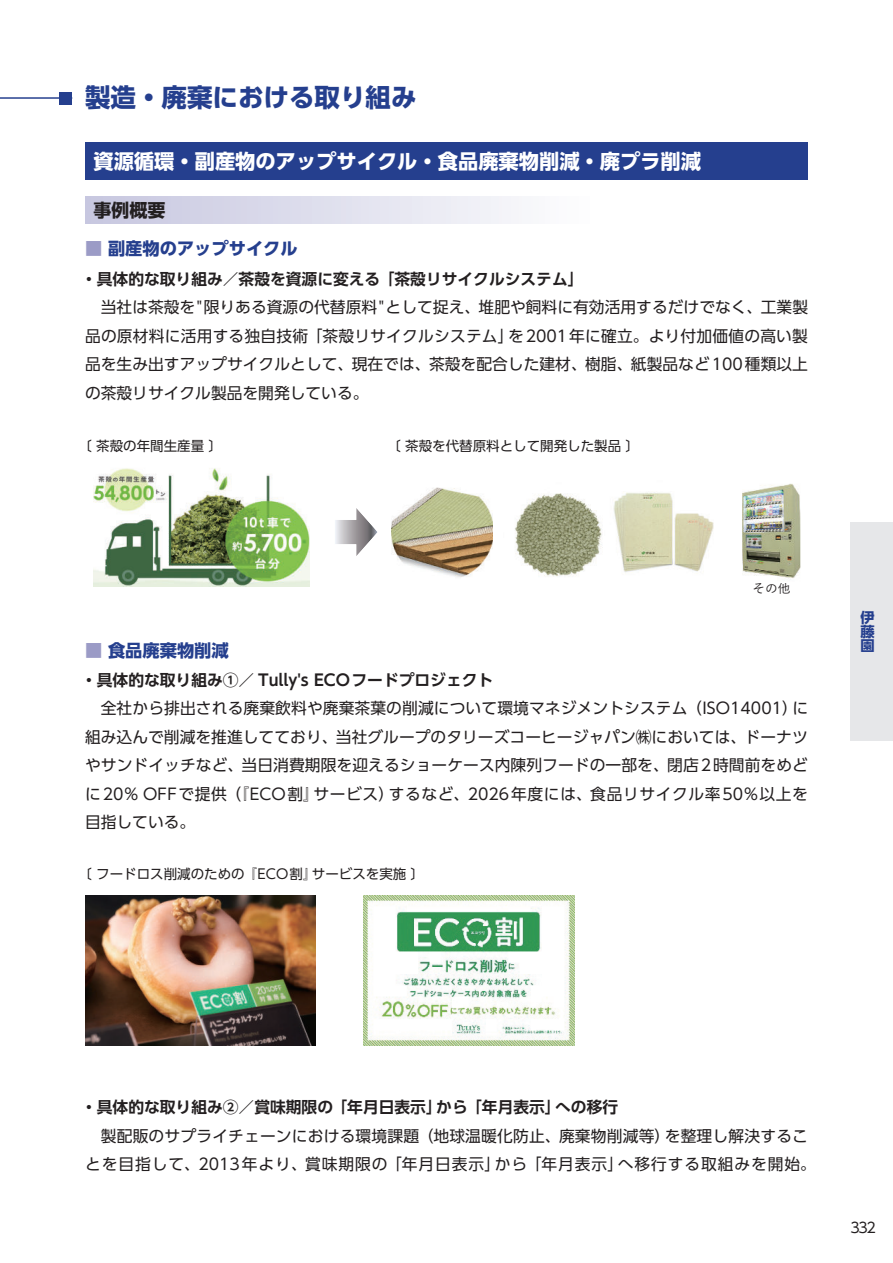
<style>
.page{position:relative;width:893px;height:1263px;background:#fff}
.page>*{position:absolute;margin:0;border:0;box-sizing:border-box;transform-origin:0 0}
.t1{font:700 25.5px "UD Shin Go Pr 6";color:#253f8e}
.t2{font:700 20.25px "UD Shin Go Pr 6";color:#fff}
.t3{font:700 18px "UD Shin Go Pr 6";color:#231f20}
.t4{font:700 17.25px "UD Shin Go Pr 6";color:#253f8e}
.t5{font:15.75px/28.5px "UD Shin Go Pr 6";letter-spacing:.01em;color:#231f20;text-align:justify}
.t6{font:700 15.75px "UD Shin Go Pr 6 De";color:#231f20}
.t7{font:14.25px "UD Shin Go Pr 6";color:#231f20}
.t8{font:700 14.25px/14.2px "UD Shin Go Pr 6";color:#253f8e;text-align:justify}
.t9{font:13.5px "UD Shin Go Pr 6";color:#231f20}
.t10{font:500 12.75px "Yu Go";color:#231f20}
.s1{color:#9b9bc6}
</style>
<div class="page">
<div style="left:850px;top:522px;width:43px;height:219px;background:#e6e7e9"></div>
<div style="left:85px;top:142px;width:723px;height:38px;background:#253f8e"></div>
<div style="left:85px;top:197px;width:723px;height:26px;background:linear-gradient(to right,#cacae1,#fff)"></div>
<img style="left:93px;top:468px;width:216px;height:118px">
<svg style="left:335px;top:508px;width:43px;height:48px"></svg>
<img style="left:391px;top:487px;width:101px;height:91px">
<img style="left:515px;top:493px;width:88px;height:84px">
<img style="left:613px;top:492px;width:100px;height:81px">
<img style="left:742px;top:483px;width:59px;height:95px">
<img style="left:85px;top:895px;width:231px;height:150px">
<img style="left:363px;top:895px;width:211px;height:150px">
<hr style="left:0;top:97px;width:72px;height:2px;background:#253f8e">
<div style="left:60px;top:92px;width:12px;height:12px;background:#253f8e"></div>
<h1 class="t1" style="left:85px;top:77px;width:333px">製造・廃棄における取り組み</h1>
<p class="t2" style="left:94px;top:145px;width:609px">資源循環・副産物のアップサイクル・食品廃棄物削減・廃プラ削減</p>
<p class="t3" style="left:94px;top:195px;width:73px">事例概要</p>
<p class="t4" style="left:85px;top:235px;width:214px"><span class="s1">■</span> 副産物のアップサイクル</p>
<p class="t6" style="left:81px;top:266px;width:504px">・具体的な取り組み／茶殻を資源に変える「茶殻リサイクルシステム」</p>
<p class="t5" style="left:85px;top:293px;width:724px">　当社は茶殻を"限りある資源の代替原料"として捉え、堆肥や飼料に有効活用するだけでなく、工業製品の原材料に活用する独自技術「茶殻リサイクルシステム」を2001年に確立。より付加価値の高い製品を生み出すアップサイクルとして、現在では、茶殻を配合した建材、樹脂、紙製品など100種類以上の茶殻リサイクル製品を開発している。</p>
<p class="t9" style="left:78px;top:435px;width:145px">〔 茶殻の年間生産量 〕</p>
<p class="t9" style="left:387px;top:435px;width:253px">〔 茶殻を代替原料として開発した製品 〕</p>
<p class="t10" style="left:752px;top:577px;width:40px">その他</p>
<p class="t4" style="left:85px;top:636px;width:145px"><span class="s1">■</span> 食品廃棄物削減</p>
<p class="t6" style="left:81px;top:667px;width:414px">・具体的な取り組み①／ Tully's ECOフードプロジェクト</p>
<p class="t5" style="left:85px;top:694px;width:725px">　全社から排出される廃棄飲料や廃棄茶葉の削減について環境マネジメントシステム（ISO14001）に組み込んで削減を推進してており、当社グループのタリーズコーヒージャパン㈱においては、ドーナツやサンドイッチなど、当日消費期限を迎えるショーケース内陳列フードの一部を、閉店2時間前をめどに20％ OFFで提供（『ECO割』サービス）するなど、2026年度には、食品リサイクル率50%以上を目指している。</p>
<p class="t9" style="left:78px;top:863px;width:348px">〔 フードロス削減のための『ECO割』サービスを実施 〕</p>
<p class="t8" style="left:860px;top:610px;width:23px">伊藤園</p>
<p class="t6" style="left:81px;top:1095px;width:539px">・具体的な取り組み②／賞味期限の「年月日表示」から「年月表示」への移行</p>
<p class="t5" style="left:85px;top:1121px;width:732px">　製配販のサプライチェーンにおける環境課題（地球温暖化防止、廃棄物削減等）を整理し解決することを目指して、2013年より、賞味期限の「年月日表示」から「年月表示」へ移行する取組みを開始。</p>
<p class="t7" style="left:850px;top:1216px;width:27px">332</p>
</div>
